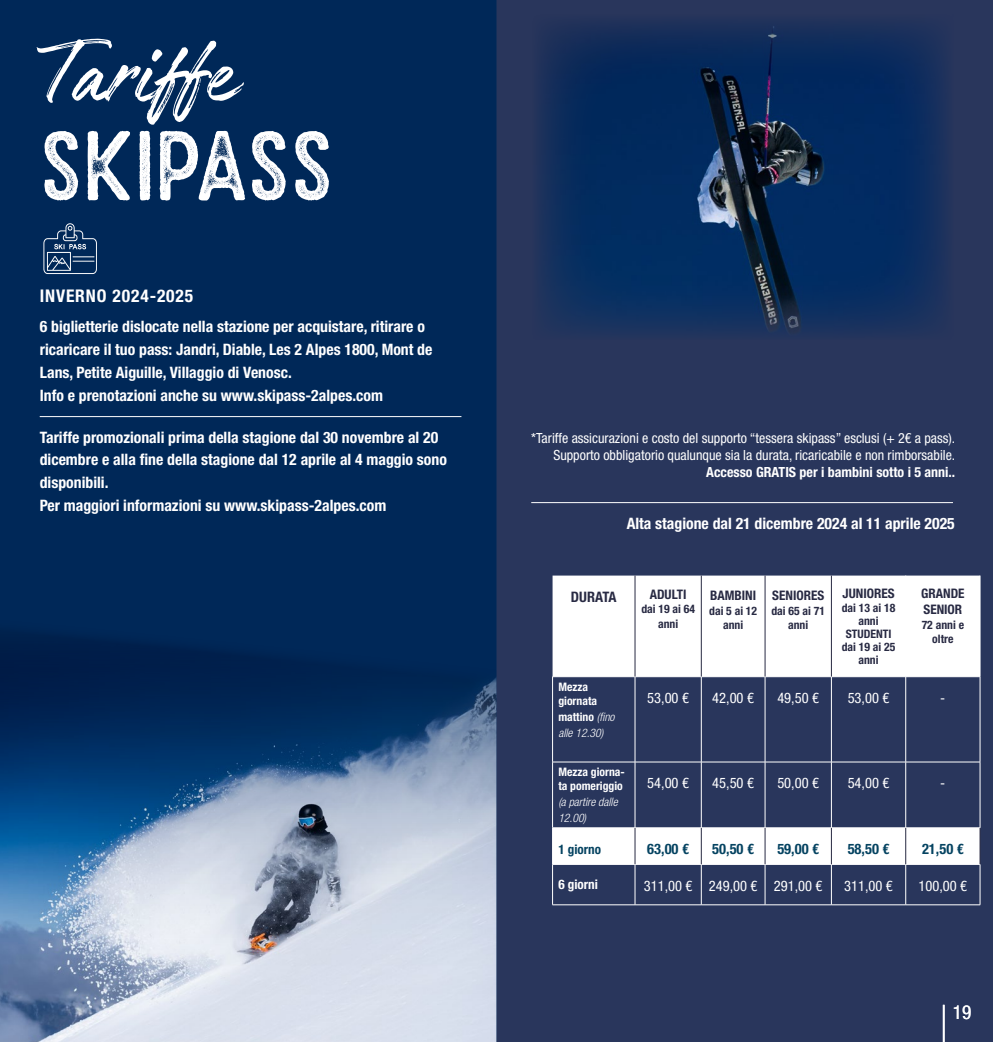
<style>
.page{position:relative;width:993px;height:1042px;background:#fff}
.page>*{position:absolute;margin:0;border:0;box-sizing:border-box;transform-origin:0 0}
.t1{font:101.5px "Authenia Textured";color:#fff}
.t2{font:95.02px "Sailors Rough";color:#fff}
.t3{font:condensed 19.25px "Helvetica Neue LT Std";color:#fff}
.t4{font:700 condensed 17.5px "Helvetica Neue LT Std";letter-spacing:.05em;color:#fff}
.t5{font:700 condensed 15.75px/22.8px "Helvetica Neue LT Std";color:#fff}
.t6{font:condensed 14.53px "Helvetica Neue LT Std";color:#fff}
.t7{font:700 condensed 14.53px "Helvetica Neue LT Std";color:#054361}
.t8{font:700 condensed 14.53px "Helvetica Neue LT Std";color:#282a43}
.t9{font:condensed 14px/16.8px "Helvetica Neue LT Std";color:#fff;text-align:right}
.t10{font:700 condensed 14px "Helvetica Neue LT Std";color:#fff}
.t11{font:700 condensed 13.12px/15.8px "Helvetica Neue LT Std";color:#282a43}
.t12{font:700 condensed 13.12px "Helvetica Neue LT Std";color:#054361}
.t13{font:700 condensed 13.12px "Helvetica Neue LT Std";color:#fff}
.t14{font:700 condensed 11.72px/14.5px "Helvetica Neue LT Std";color:#282a43;text-align:center}
.t15{font:italic 300 condensed 11.72px/15.9px "Helvetica Neue LT Std";color:#fff}
.t16{font:700 condensed 11.72px/14px "Helvetica Neue LT Std";color:#fff}
.s1{font-weight:700;font-style:normal}
</style>
<div class="page">
<div style="left:0;top:0;width:496px;height:1042px;background:#002858"></div>
<div style="left:496px;top:0;width:496px;height:1042px;background:#29365c"></div>
<svg style="left:43px;top:223px;width:54px;height:51px"></svg>
<hr style="left:40px;top:416px;width:421px;height:1px;background:#fff">
<hr style="left:942px;top:1005px;width:2px;height:37px;background:#fff">
<hr style="left:531px;top:502px;width:421px;height:1px;background:#fff">
<img style="left:532px;top:15px;width:420px;height:325px">
<img style="left:0;top:632px;width:496px;height:410px">
<svg style="left:552px;top:575px;width:427px;height:289px;fill:#29365c"></svg>
<hr style="left:905px;top:575px;width:1px;height:101px;background:#fff">
<hr style="left:979px;top:575px;width:1px;height:101px;background:#fff">
<hr style="left:552px;top:676px;width:82px;height:1px;background:#fff">
<hr style="left:552px;top:677px;width:1px;height:85px;background:#fff">
<hr style="left:634px;top:676px;width:67px;height:1px;background:#fff">
<hr style="left:634px;top:677px;width:1px;height:85px;background:#fff">
<hr style="left:701px;top:676px;width:63px;height:1px;background:#fff">
<hr style="left:700px;top:677px;width:1px;height:85px;background:#fff">
<hr style="left:764px;top:676px;width:67px;height:1px;background:#fff">
<hr style="left:764px;top:677px;width:1px;height:85px;background:#fff">
<hr style="left:831px;top:676px;width:74px;height:1px;background:#fff">
<hr style="left:830px;top:677px;width:1px;height:85px;background:#fff">
<hr style="left:905px;top:676px;width:74px;height:1px;background:#fff">
<hr style="left:905px;top:677px;width:1px;height:85px;background:#fff">
<hr style="left:979px;top:677px;width:1px;height:85px;background:#fff">
<hr style="left:552px;top:762px;width:82px;height:1px;background:#fff">
<hr style="left:552px;top:762px;width:1px;height:65px;background:#fff">
<hr style="left:634px;top:762px;width:67px;height:1px;background:#fff">
<hr style="left:634px;top:762px;width:1px;height:65px;background:#fff">
<hr style="left:701px;top:762px;width:63px;height:1px;background:#fff">
<hr style="left:700px;top:762px;width:1px;height:65px;background:#fff">
<hr style="left:764px;top:762px;width:67px;height:1px;background:#fff">
<hr style="left:764px;top:762px;width:1px;height:65px;background:#fff">
<hr style="left:831px;top:762px;width:74px;height:1px;background:#fff">
<hr style="left:830px;top:762px;width:1px;height:65px;background:#fff">
<hr style="left:905px;top:762px;width:74px;height:1px;background:#fff">
<hr style="left:905px;top:762px;width:1px;height:65px;background:#fff">
<hr style="left:979px;top:762px;width:1px;height:65px;background:#fff">
<hr style="left:552px;top:827px;width:82px;height:1px;background:#fff">
<hr style="left:552px;top:828px;width:1px;height:36px;background:#fff">
<hr style="left:634px;top:827px;width:67px;height:1px;background:#fff">
<hr style="left:701px;top:827px;width:63px;height:1px;background:#fff">
<hr style="left:764px;top:827px;width:67px;height:1px;background:#fff">
<hr style="left:831px;top:827px;width:74px;height:1px;background:#fff">
<hr style="left:905px;top:827px;width:74px;height:1px;background:#fff">
<hr style="left:552px;top:864px;width:82px;height:1px;background:#fff">
<hr style="left:552px;top:864px;width:1px;height:40px;background:#fff">
<hr style="left:634px;top:864px;width:67px;height:1px;background:#fff">
<hr style="left:634px;top:864px;width:1px;height:40px;background:#fff">
<hr style="left:701px;top:864px;width:63px;height:1px;background:#fff">
<hr style="left:700px;top:864px;width:1px;height:40px;background:#fff">
<hr style="left:764px;top:864px;width:67px;height:1px;background:#fff">
<hr style="left:764px;top:864px;width:1px;height:40px;background:#fff">
<hr style="left:831px;top:864px;width:74px;height:1px;background:#fff">
<hr style="left:830px;top:864px;width:1px;height:40px;background:#fff">
<hr style="left:905px;top:864px;width:74px;height:1px;background:#fff">
<hr style="left:905px;top:864px;width:1px;height:40px;background:#fff">
<hr style="left:979px;top:864px;width:1px;height:40px;background:#fff">
<hr style="left:552px;top:904px;width:82px;height:1px;background:#fff">
<hr style="left:634px;top:904px;width:67px;height:1px;background:#fff">
<hr style="left:701px;top:904px;width:63px;height:1px;background:#fff">
<hr style="left:764px;top:904px;width:67px;height:1px;background:#fff">
<hr style="left:831px;top:904px;width:74px;height:1px;background:#fff">
<hr style="left:905px;top:904px;width:74px;height:1px;background:#fff">
<hr style="left:634px;top:575px;width:1px;height:101px;background:#282a43">
<hr style="left:700px;top:575px;width:1px;height:101px;background:#282a43">
<hr style="left:764px;top:575px;width:1px;height:101px;background:#282a43">
<hr style="left:830px;top:575px;width:1px;height:101px;background:#282a43">
<hr style="left:634px;top:828px;width:1px;height:36px;background:#282a43">
<hr style="left:700px;top:828px;width:1px;height:36px;background:#282a43">
<hr style="left:764px;top:828px;width:1px;height:36px;background:#282a43">
<hr style="left:905px;top:828px;width:1px;height:36px;background:#282a43">
<hr style="left:830px;top:828px;width:1px;height:36px;background:#282a43">
<hr style="left:979px;top:828px;width:1px;height:36px;background:#282a43">
<h1 class="t1" style="left:40px;top:20px;width:196px">Tariffe</h1>
<h2 class="t2" style="left:40px;top:110px;width:295px">SKIPASS</h2>
<p class="t4" style="left:40px;top:285px;width:155px">INVERNO 2024-2025</p>
<p class="t5" style="left:40px;top:315px;width:394px">6 biglietterie dislocate nella stazione per acquistare, ritirare o ricaricare il tuo pass: Jandri, Diable, Les 2 Alpes 1800, Mont de Lans, Petite Aiguille, Villaggio di Venosc.<br>Info e prenotazioni anche su www.skipass-2alpes.com</p>
<p class="t5" style="left:40px;top:425px;width:408px">Tariffe promozionali prima della stagione dal 30 novembre al 20 dicembre e alla fine della stagione dal 12 aprile al 4 maggio sono disponibili.<br>Per maggiori informazioni su www.skipass-2alpes.com</p>
<p class="t9" style="left:531px;top:430px;width:425px">*Tariffe assicurazioni e costo del supporto “tessera skipass” esclusi (+ 2€ a pass).<br>Supporto obbligatorio qualunque sia la durata, ricaricabile e non rimborsabile.</p>
<p class="t10" style="left:706px;top:463px;width:250px">Accesso GRATIS per i bambini sotto i 5 anni..</p>
<p class="t5" style="left:626px;top:512px;width:329px">Alta stagione dal 21 dicembre 2024 al 11 aprile 2025</p>
<p class="t8" style="left:570px;top:588px;width:47px">DURATA</p>
<p class="t11" style="left:649px;top:586px;width:38px">ADULTI</p>
<p class="t14" style="left:641px;top:602px;width:55px">dai 19 ai 64 anni</p>
<p class="t11" style="left:710px;top:587px;width:48px">BAMBINI</p>
<p class="t14" style="left:709px;top:603px;width:49px">dai 5 ai 12 anni</p>
<p class="t11" style="left:772px;top:587px;width:53px">SENIORES</p>
<p class="t14" style="left:771px;top:603px;width:55px">dai 65 ai 71 anni</p>
<p class="t11" style="left:842px;top:586px;width:53px">JUNIORES</p>
<p class="t14" style="left:841px;top:601px;width:55px;line-height:13.1px">dai 13 ai 18 anni<br>STUDENTI dai 19 ai 25 anni</p>
<p class="t11" style="left:920px;top:586px;width:45px">GRANDE<br>SENIOR</p>
<p class="t14" style="left:921px;top:617px;width:44px">72 anni e oltre</p>
<p class="t16" style="left:558px;top:679px;width:40px">Mezza giornata</p>
<p class="t15" style="left:558px;top:709px;width:58px"><span class="s1">mattino</span> (fino alle 12.30)</p>
<p class="t16" style="left:558px;top:765px;width:68px">Mezza giorna&shy;ta pomeriggio</p>
<p class="t15" style="left:558px;top:794px;width:61px">(a partire dalle<br>12.00)</p>
<p class="t6" style="left:647px;top:689px;width:43px">53,00 €</p>
<p class="t6" style="left:712px;top:689px;width:43px">42,00 €</p>
<p class="t6" style="left:777px;top:689px;width:43px">49,50 €</p>
<p class="t6" style="left:847px;top:689px;width:43px">53,00 €</p>
<p class="t6" style="left:939px;top:689px;width:7px">-</p>
<p class="t6" style="left:647px;top:775px;width:43px">54,00 €</p>
<p class="t6" style="left:712px;top:775px;width:43px">45,50 €</p>
<p class="t6" style="left:777px;top:775px;width:43px">50,00 €</p>
<p class="t6" style="left:847px;top:775px;width:43px">54,00 €</p>
<p class="t6" style="left:939px;top:775px;width:7px">-</p>
<p class="t12" style="left:558px;top:841px;width:44px">1 giorno</p>
<p class="t7" style="left:647px;top:840px;width:43px">63,00 €</p>
<p class="t7" style="left:712px;top:840px;width:43px">50,50 €</p>
<p class="t7" style="left:777px;top:840px;width:43px">59,00 €</p>
<p class="t7" style="left:847px;top:840px;width:43px">58,50 €</p>
<p class="t7" style="left:921px;top:840px;width:43px">21,50 €</p>
<p class="t13" style="left:558px;top:876px;width:41px">6 giorni</p>
<p class="t6" style="left:643px;top:877px;width:180px">311,00 € 249,00 € 291,00 €</p>
<p class="t6" style="left:843px;top:877px;width:50px">311,00 €</p>
<p class="t6" style="left:918px;top:877px;width:50px">100,00 €</p>
<p class="t3" style="left:952px;top:1000px;width:20px">19</p>
</div>
